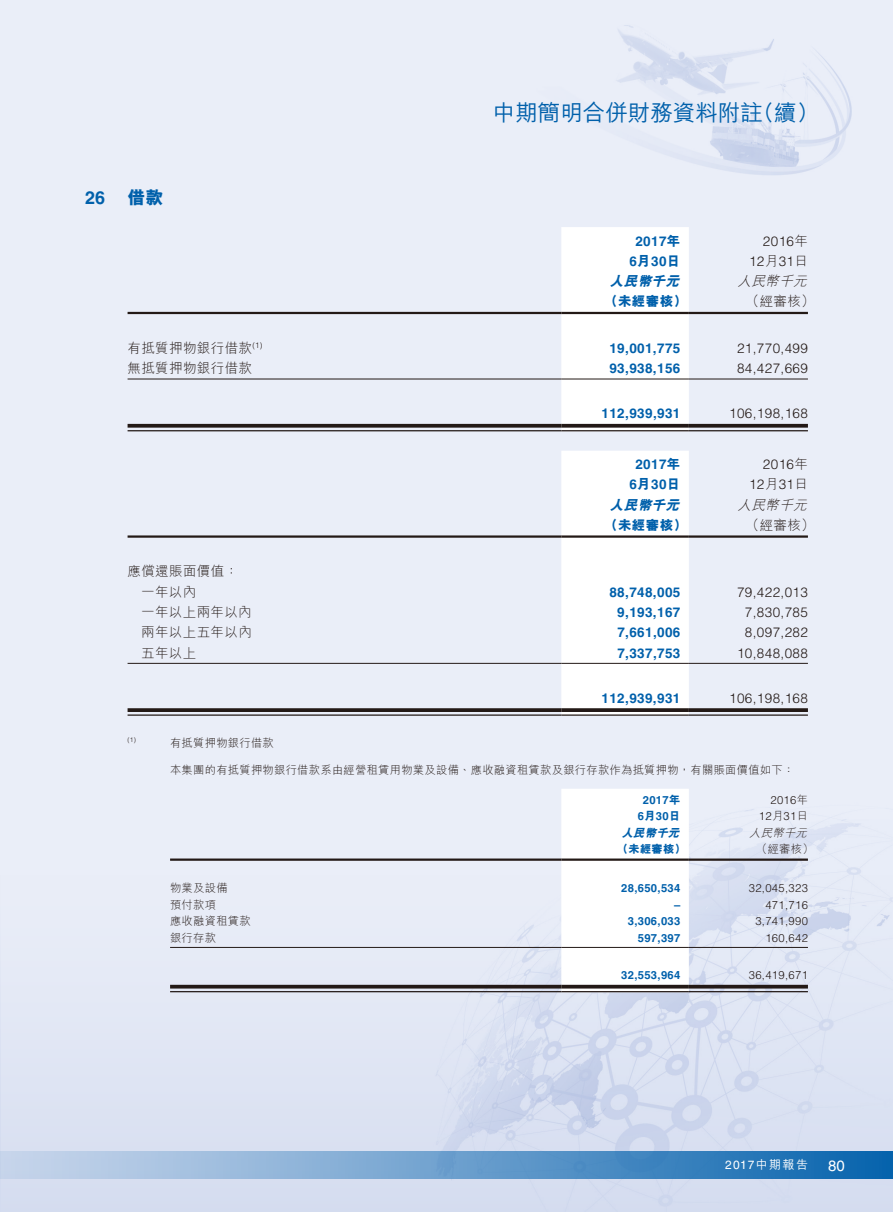
<style>
.page{position:relative;width:893px;height:1212px;background:#fff}
.page>*{position:absolute;margin:0;border:0;box-sizing:border-box;transform-origin:0 0}
.t1{font:500 22.5px "M Hei HK";color:#0060ab}
.t2{font:800 18px "M Hei HK";color:#0060ab}
.t3{font:700 18px "Helvetica LT Std";color:#0060ab}
.t4{font:15px "Helvetica LT Std";color:#fff}
.t5{font:300 13.5px/20.2px "Helvetica LT Std";letter-spacing:.03em;color:#231916;text-align:right}
.t6{font:700 13.5px/20.2px "Helvetica LT Std";letter-spacing:.03em;color:#0060ab;text-align:center}
.t7{font:300 13.5px "M Hei HK";letter-spacing:.03em;color:#231916}
.t8{font:800 13.5px "M Hei HK";letter-spacing:.03em;color:#0060ab}
.t9{font:italic 300 13.5px "M Hei HK";color:#231916}
.t10{font:italic 800 13.5px "M Hei HK";color:#0060ab}
.t11{font:12px "Helvetica LT Std";color:#fff}
.t12{font:300 11.25px "M Hei HK";letter-spacing:.03em;color:#231916}
.t13{font:300 11.25px/16.5px "Helvetica LT Std";letter-spacing:.03em;color:#231916;text-align:right}
.t14{font:700 11.25px/16.5px "Helvetica LT Std";letter-spacing:.03em;color:#0060ab;text-align:center}
.t15{font:800 11.25px "M Hei HK";color:#0060ab}
.t16{font:italic 300 11.25px "M Hei HK";color:#231916}
.t17{font:italic 800 11.25px "M Hei HK";color:#0060ab}
.t18{font:300 7.8px "Helvetica LT Std";color:#231916}
.t19{font:300 6.6px "Helvetica LT Std";color:#231916}
.s1{font-family:"M Hei HK";font-weight:800}
.s2{font-family:"M Hei HK"}
.s3{font-family:"M Hei HK";font-weight:500}
</style>
<div class="page">
<img style="left:0;top:0;width:893px;height:1212px">
<div style="left:0;top:1151px;width:893px;height:27px;background:linear-gradient(to right,#cfdaed,#0965ae)"></div>
<img style="left:518px;top:6px;width:349px;height:181px">
<svg style="left:561px;top:227px;width:128px;height:203px"></svg>
<hr style="left:128px;top:312px;width:433px;height:2px;background:#231916">
<hr style="left:561px;top:312px;width:128px;height:2px;background:#231916">
<hr style="left:689px;top:312px;width:119px;height:2px;background:#231916">
<hr style="left:128px;top:379px;width:433px;height:1px;background:#231916">
<hr style="left:561px;top:379px;width:128px;height:1px;background:#231916">
<hr style="left:689px;top:379px;width:119px;height:1px;background:#231916">
<svg style="left:128px;top:424px;width:433px;height:4px;background:#342c2a"></svg>
<hr style="left:128px;top:430px;width:433px;height:1px;background:#231916">
<svg style="left:561px;top:424px;width:128px;height:4px"></svg>
<hr style="left:561px;top:430px;width:128px;height:1px;background:#231916">
<svg style="left:689px;top:424px;width:119px;height:4px"></svg>
<hr style="left:689px;top:430px;width:119px;height:1px;background:#231916">
<svg style="left:561px;top:451px;width:128px;height:263px"></svg>
<hr style="left:128px;top:535px;width:433px;height:3px;background:#231916">
<hr style="left:561px;top:535px;width:128px;height:3px;background:#231916">
<hr style="left:689px;top:535px;width:119px;height:3px;background:#231916">
<hr style="left:128px;top:663px;width:433px;height:1px;background:#231916">
<hr style="left:561px;top:663px;width:128px;height:1px;background:#231916">
<hr style="left:689px;top:663px;width:119px;height:1px;background:#231916">
<svg style="left:128px;top:708px;width:433px;height:4px;background:#2e2523"></svg>
<hr style="left:128px;top:714px;width:433px;height:2px;background:#231916">
<svg style="left:561px;top:708px;width:128px;height:4px"></svg>
<hr style="left:561px;top:714px;width:128px;height:2px;background:#231916">
<svg style="left:689px;top:708px;width:119px;height:4px"></svg>
<hr style="left:689px;top:714px;width:119px;height:2px;background:#231916">
<svg style="left:561px;top:789px;width:128px;height:202px"></svg>
<hr style="left:170px;top:858px;width:391px;height:3px;background:#231916">
<hr style="left:561px;top:858px;width:128px;height:3px;background:#231916">
<hr style="left:689px;top:858px;width:119px;height:3px;background:#231916">
<hr style="left:170px;top:947px;width:391px;height:1px;background:#231916">
<hr style="left:561px;top:947px;width:128px;height:1px;background:#231916">
<hr style="left:689px;top:947px;width:119px;height:1px;background:#231916">
<hr style="left:170px;top:985px;width:391px;height:3px;background:#231916">
<hr style="left:170px;top:991px;width:391px;height:1px;background:#231916">
<hr style="left:561px;top:985px;width:128px;height:3px;background:#231916">
<hr style="left:561px;top:991px;width:128px;height:1px;background:#231916">
<hr style="left:689px;top:985px;width:119px;height:3px;background:#231916">
<hr style="left:689px;top:991px;width:119px;height:1px;background:#231916">
<h1 class="t1" style="left:493px;top:96px;width:271px">中期簡明合併財務資料附註</h1>
<h1 class="t1" style="left:752px;top:96px;width:69px">（續(</h1>
<h2 class="t3" style="left:85px;top:187px;width:22px">26</h2>
<h2 class="t2" style="left:128px;top:189px;width:38px">借款</h2>
<p class="t7" style="left:128px;top:341px;width:126px">有抵質押物銀行借款</p>
<p class="t18" style="left:252px;top:340px;width:12px">(1)</p>
<p class="t7" style="left:128px;top:361px;width:126px">無抵質押物銀行借款</p>
<p class="t7" style="left:128px;top:565px;width:112px">應償還賬面價值：</p>
<p class="t7" style="left:141px;top:585px;width:57px">一年以內</p>
<p class="t7" style="left:141px;top:605px;width:112px">一年以上兩年以內</p>
<p class="t7" style="left:141px;top:625px;width:112px">兩年以上五年以內</p>
<p class="t7" style="left:141px;top:646px;width:57px">五年以上</p>
<p class="t19" style="left:128px;top:736px;width:10px">)1(</p>
<p class="t12" style="left:170px;top:737px;width:105px">有抵質押物銀行借款</p>
<p class="t6" style="left:629px;top:231px;width:53px">2017<span class="s1">年<br>月</span>6 30<span class="s1">日</span></p>
<p class="t5" style="left:749px;top:231px;width:60px">2016<span class="s2">年<br></span>12<span class="s2">月</span>31<span class="s2">日</span></p>
<p class="t9" style="left:737px;top:274px;width:74px">人民幣千元</p>
<p class="t10" style="left:610px;top:274px;width:74px">人民幣千元</p>
<p class="t8" style="left:604px;top:295px;width:84px">（未經審核）</p>
<p class="t7" style="left:746px;top:294px;width:70px">（經審核(</p>
<p class="t6" style="left:609px;top:338px;width:72px">19,001,775</p>
<p class="t5" style="left:737px;top:338px;width:72px">21,770,499</p>
<p class="t6" style="left:609px;top:358px;width:72px">93,938,156</p>
<p class="t5" style="left:737px;top:358px;width:72px">84,427,669</p>
<p class="t6" style="left:602px;top:403px;width:80px">112,939,931</p>
<p class="t6" style="left:629px;top:454px;width:53px">2017<span class="s1">年<br>月</span>6 30<span class="s1">日</span></p>
<p class="t5" style="left:749px;top:454px;width:60px">2016<span class="s2">年<br></span>12<span class="s2">月</span>31<span class="s2">日</span></p>
<p class="t9" style="left:737px;top:498px;width:74px">人民幣千元</p>
<p class="t5" style="left:729px;top:403px;width:80px">106,198,168</p>
<p class="t10" style="left:610px;top:498px;width:74px">人民幣千元</p>
<p class="t8" style="left:604px;top:518px;width:84px">（未經審核）</p>
<p class="t7" style="left:746px;top:518px;width:70px">（經審核(</p>
<p class="t6" style="left:609px;top:582px;width:72px">88,748,005</p>
<p class="t5" style="left:737px;top:582px;width:72px">79,422,013</p>
<p class="t6" style="left:617px;top:602px;width:65px">9,193,167</p>
<p class="t5" style="left:745px;top:602px;width:65px">7,830,785</p>
<p class="t6" style="left:617px;top:622px;width:65px">7,661,006</p>
<p class="t5" style="left:745px;top:622px;width:65px">8,097,282</p>
<p class="t6" style="left:617px;top:642px;width:65px">7,337,753</p>
<p class="t5" style="left:737px;top:642px;width:72px">10,848,088</p>
<p class="t6" style="left:602px;top:687px;width:80px">112,939,931</p>
<p class="t5" style="left:729px;top:687px;width:80px">106,198,168</p>
<p class="t12" style="left:170px;top:764px;width:626px">本集團的有抵質押物銀行借款系由經營租賃用物業及設備、應收融資租賃款及銀行存款作為抵質押物，有關賬面價值如下：</p>
<p class="t14" style="left:638px;top:791px;width:44px">2017<span class="s1">年<br>月</span>6 30<span class="s1">日</span></p>
<p class="t13" style="left:759px;top:791px;width:51px">2016<span class="s2">年<br></span>12<span class="s2">月</span>31<span class="s2">日</span></p>
<p class="t16" style="left:749px;top:827px;width:62px">人民幣千元</p>
<p class="t17" style="left:622px;top:827px;width:62px">人民幣千元</p>
<p class="t15" style="left:617px;top:843px;width:70px">（未經審核）</p>
<p class="t12" style="left:756px;top:843px;width:59px">（經審核(</p>
<p class="t12" style="left:170px;top:882px;width:59px">物業及設備</p>
<p class="t14" style="left:621px;top:880px;width:61px">28,650,534</p>
<p class="t13" style="left:749px;top:880px;width:61px">32,045,323</p>
<p class="t12" style="left:170px;top:899px;width:47px">預付款項</p>
<p class="t14" style="left:674px;top:896px;width:8px">–</p>
<p class="t13" style="left:765px;top:896px;width:44px">471,716</p>
<p class="t12" style="left:170px;top:915px;width:82px">應收融資租賃款</p>
<p class="t14" style="left:628px;top:913px;width:54px">3,306,033</p>
<p class="t13" style="left:755px;top:913px;width:54px">3,741,990</p>
<p class="t12" style="left:170px;top:932px;width:47px">銀行存款</p>
<p class="t14" style="left:638px;top:929px;width:44px">597,397</p>
<p class="t13" style="left:765px;top:929px;width:44px">160,642</p>
<p class="t14" style="left:621px;top:967px;width:61px">32,553,964</p>
<p class="t13" style="left:749px;top:967px;width:61px">36,419,671</p>
<p class="t11" style="left:725px;top:1158px;width:84px">2017<span class="s3">中期報告</span></p>
<p class="t4" style="left:828px;top:1156px;width:18px">80</p>
</div>
